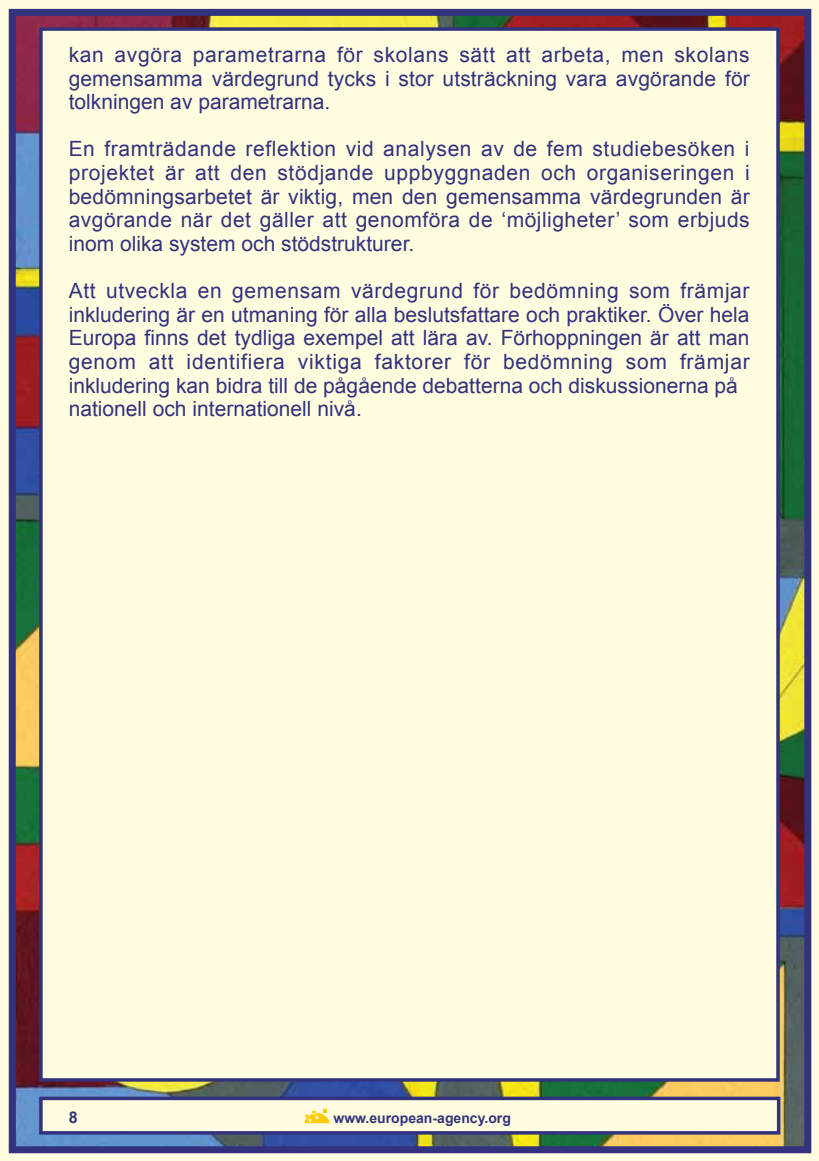
<style>
.page{position:relative;width:819px;height:1161px;background:#fff}
.page>*{position:absolute;margin:0;border:0;box-sizing:border-box;transform-origin:0 0}
.t1{font:21px/23.6px "Arial";color:#32327f;text-align:justify}
.t2{font:700 16.1px "Arial";color:#32327f}
.t3{font:700 14px "Arial";color:#32327f}
</style>
<div class="page">
<img style="left:17px;top:17px;width:786px;height:1128px">
<div style="left:0;top:0;width:819px;height:12px;background:#fffcdf"></div>
<div style="left:807px;top:0;width:12px;height:1161px;background:#fffcdf"></div>
<div style="left:0;top:1150px;width:819px;height:11px;background:#fffcdf"></div>
<div style="left:0;top:0;width:12px;height:1161px;background:#fffcdf"></div>
<div style="left:9px;top:9px;width:802px;height:1144px;border:7px solid #32327f"></div>
<div style="left:39px;top:27px;width:740px;height:1054px;background:#fffcdf;border:4px solid #32327f"></div>
<div style="left:39px;top:1096px;width:741px;height:38px;background:#fffcdf;border:4px solid #32327f"></div>
<svg style="left:304px;top:1109px;width:26px;height:14px"></svg>
<p class="t1" style="left:69px;top:43px;width:682px">kan avgöra parametrarna för skolans sätt att arbeta, men skolans gemensamma värdegrund tycks i stor utsträckning vara avgörande för tolkningen av parametrarna.</p>
<p class="t1" style="left:69px;top:137px;width:682px">En framträdande reflektion vid analysen av de fem studiebesöken i projektet är att den stödjande uppbyggnaden och organiseringen i bedömningsarbetet är viktig, men den gemensamma värdegrunden är avgörande när det gäller att genomföra de ‘möjligheter’ som erbjuds inom olika system och stödstrukturer.</p>
<p class="t1" style="left:69px;top:279px;width:682px;text-align:left">Att utveckla en gemensam värdegrund för bedömning som främjar inkludering är en utmaning för alla beslutsfattare och praktiker. Över hela Europa finns det tydliga exempel att lära av. Förhoppningen är att man genom att identifiera viktiga faktorer för bedömning som främjar inkludering kan bidra till de pågående debatterna och diskussionerna på nationell och internationell nivå.</p>
<p class="t2" style="left:69px;top:1106px;width:10px">8</p>
<p class="t3" style="left:333px;top:1109px;width:179px">www.european-agency.org</p>
</div>
